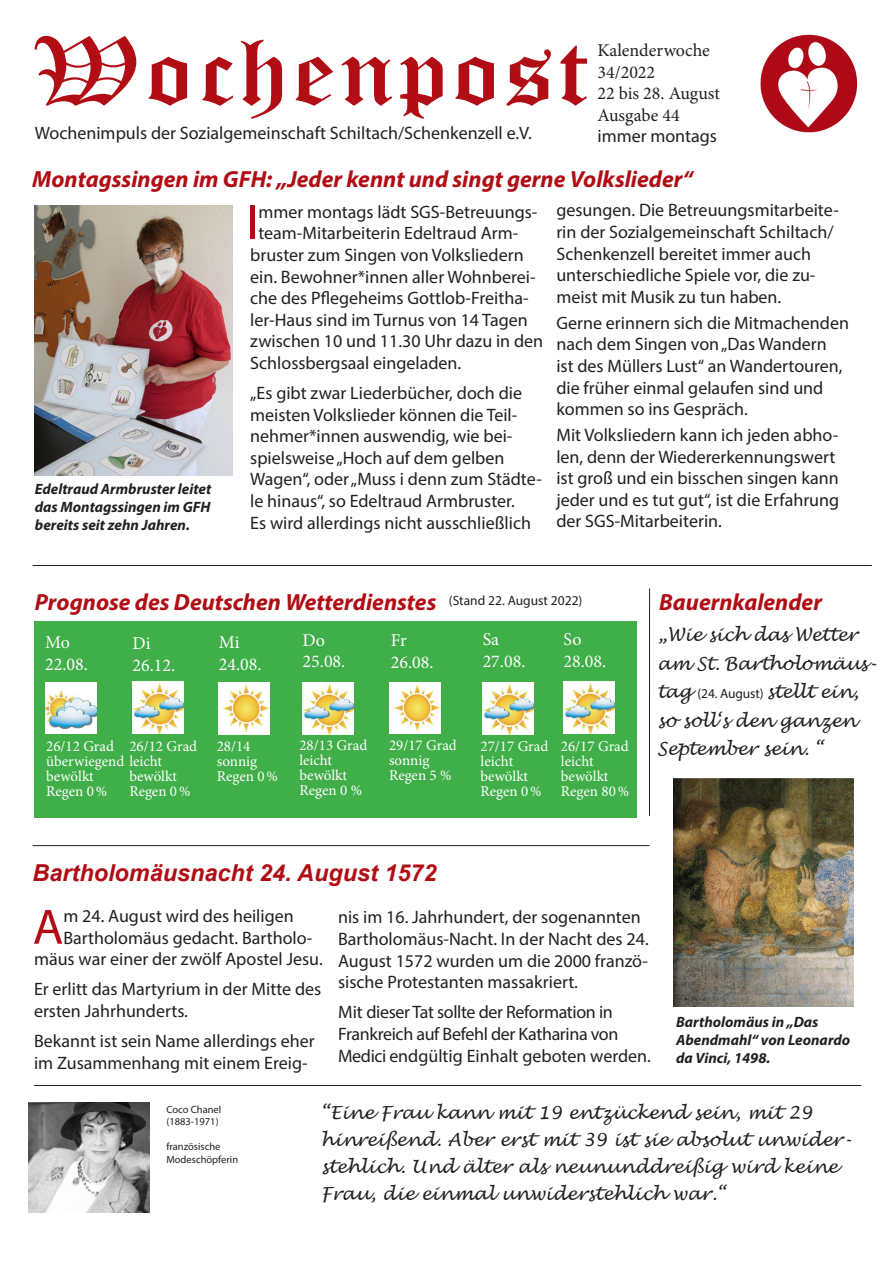
<style>
.page{position:relative;width:893px;height:1263px;background:#fff}
.page>*{position:absolute;margin:0;border:0;box-sizing:border-box;transform-origin:0 0}
.t1{font:94.5px "Old English Text";letter-spacing:.04em;color:#b00d15;scale:1.15 1}
.t2{font:50.1px "Myriad Pro";color:#b00d15}
.t3{font:italic 700 23.4px "Myriad Pro";color:#b00d15}
.t4{font:italic 700 23.4px "Arial";color:#b00d15}
.t5{font:18px/21.6px "Myriad Pro";color:#231f20}
.t6{font:italic 18px/28.5px "Lucida Handwriting";color:#231f20}
.t7{font:18px/21.6px "Myriad Pro";letter-spacing:-.02em;color:#231f20}
.t8{font:18px "Minion Pro";color:#fff}
.t9{font:18px/21.6px "Minion Pro";color:#231f20}
.t10{font:15px/15px "Minion Pro";color:#fff}
.t11{font:italic 700 15px/18px "Myriad Pro";color:#231f20;text-align:justify}
.t12{font:13.5px "Myriad Pro";color:#231f20}
.t13{font:10.5px/12.6px "Myriad Pro";color:#231f20}
.s1{font-family:"Myriad Pro";font-style:normal;font-size:13.5px}
</style>
<div class="page">
<img style="left:760px;top:34px;width:98px;height:99px">
<img style="left:28px;top:1102px;width:122px;height:111px">
<div style="left:34px;top:621px;width:602px;height:197px;background:#40ae49"></div>
<img style="left:45px;top:682px;width:51px;height:52px">
<img style="left:133px;top:682px;width:51px;height:51px">
<img style="left:219px;top:683px;width:51px;height:51px">
<img style="left:483px;top:683px;width:51px;height:51px">
<img style="left:303px;top:683px;width:51px;height:51px">
<img style="left:390px;top:682px;width:51px;height:51px">
<img style="left:564px;top:682px;width:51px;height:51px">
<hr style="left:649px;top:588px;width:1px;height:228px;background:#231f20">
<hr style="left:34px;top:1085px;width:827px;height:1px;background:#231f20">
<img style="left:35px;top:205px;width:198px;height:270px">
<hr style="left:33px;top:565px;width:839px;height:1px;background:#231f20">
<img style="left:674px;top:779px;width:179px;height:227px">
<hr style="left:33px;top:845px;width:616px;height:1px;background:#231f20">
<p class="t1" style="left:31px;top:11px;width:487px">Wochenpost</p>
<p class="t9" style="left:597px;top:39px;width:114px">Kalenderwoche</p>
<p class="t9" style="left:597px;top:61px;width:124px">34/2022<br>22 bis 28. August<br>Ausgabe 44</p>
<p class="t5" style="left:35px;top:121px;width:499px">Wochenimpuls der Sozialgemeinschaft Schiltach/Schenkenzell e.V.</p>
<p class="t5" style="left:597px;top:125px;width:121px">immer montags</p>
<p class="t3" style="left:32px;top:164px;width:662px">Montagssingen im GFH: „Jeder kennt und singt gerne Volkslieder“</p>
<p class="t11" style="left:35px;top:479px;width:178px">Edeltraud Armbruster leitet das Montagssingen im GFH bereits seit zehn Jahren.</p>
<p class="t2" style="left:246px;top:192px;width:13px">I</p>
<p class="t5" style="left:258px;top:201px;width:281px">mmer montags lädt SGS-Betreuungs-</p>
<p class="t5" style="left:258px;top:222px;width:261px">team-Mitarbeiterin Edeltraud Arm-</p>
<p class="t5" style="left:250px;top:244px;width:275px">bruster zum Singen von Volksliedern</p>
<p class="t5" style="left:250px;top:265px;width:287px">ein. Bewohner*innen aller Wohnberei-</p>
<p class="t5" style="left:250px;top:287px;width:280px">che des Pflegeheims Gottlob-Freitha-</p>
<p class="t5" style="left:250px;top:309px;width:279px">ler-Haus sind im Turnus von 14 Tagen</p>
<p class="t5" style="left:250px;top:330px;width:295px">zwischen 10 und 11.30 Uhr dazu in den</p>
<p class="t5" style="left:250px;top:352px;width:213px">Schlossbergsaal eingeladen.</p>
<p class="t5" style="left:250px;top:382px;width:293px">„Es gibt zwar Liederbücher, doch die meisten Volkslieder können die Teil&shy;nehmer*innen auswendig, wie bei&shy;spielsweise „Hoch auf dem gelben Wagen“, oder „Muss i denn zum Städte&shy;le hinaus“, so Edeltraud Armbruster.</p>
<p class="t5" style="left:250px;top:511px;width:282px">Es wird allerdings nicht ausschließlich</p>
<p class="t5" style="left:556px;top:199px;width:284px">gesungen. Die Betreuungsmitarbeite&shy;rin der Sozialgemeinschaft Schiltach/ Schenkenzell bereitet immer auch unterschiedliche Spiele vor, die zu&shy;meist mit Musik zu tun haben.</p>
<p class="t5" style="left:556px;top:312px;width:294px">Gerne erinnern sich die Mitmachenden nach dem Singen von „Das Wandern<br>ist des Müllers Lust“ an Wandertouren, die früher einmal gelaufen sind und kommen so ins Gespräch.</p>
<p class="t5" style="left:556px;top:424px;width:284px">Mit Volksliedern kann ich jeden abho&shy;len, denn der Wiedererkennungswert ist groß und ein bisschen singen kann jeder und es tut gut“, ist die Erfahrung der SGS-Mitarbeiterin.</p>
<p class="t3" style="left:35px;top:587px;width:403px">Prognose des Deutschen Wetterdienstes</p>
<p class="t3" style="left:659px;top:587px;width:164px">Bauernkalender</p>
<p class="t6" style="left:657px;top:621px;width:221px">„Wie sich das Wetter am St. Bartholomäus&shy;tag <span class="s1">(24. August)</span> stellt ein, so soll‘s den ganzen<br>September sein. “</p>
<p class="t12" style="left:449px;top:592px;width:135px">(Stand 22. August 2022)</p>
<p class="t8" style="left:483px;top:627px;width:18px">Sa</p>
<p class="t8" style="left:483px;top:649px;width:44px">27.08.</p>
<p class="t8" style="left:563px;top:627px;width:19px">So</p>
<p class="t8" style="left:563px;top:649px;width:44px">28.08.</p>
<p class="t8" style="left:303px;top:628px;width:24px">Do</p>
<p class="t8" style="left:303px;top:649px;width:44px">25.08.</p>
<p class="t8" style="left:391px;top:628px;width:17px">Fr</p>
<p class="t8" style="left:391px;top:650px;width:44px">26.08.</p>
<p class="t8" style="left:219px;top:630px;width:22px">Mi</p>
<p class="t8" style="left:219px;top:652px;width:44px">24.08.</p>
<p class="t8" style="left:45px;top:630px;width:26px">Mo</p>
<p class="t8" style="left:45px;top:652px;width:44px">22.08.</p>
<p class="t8" style="left:133px;top:631px;width:20px">Di</p>
<p class="t8" style="left:133px;top:653px;width:44px">26.12.</p>
<p class="t10" style="left:299px;top:737px;width:69px">28/13 Grad</p>
<p class="t10" style="left:299px;top:752px;width:64px">leicht bewölkt<br>Regen 0 %</p>
<p class="t10" style="left:389px;top:738px;width:69px">29/17 Grad</p>
<p class="t10" style="left:389px;top:753px;width:42px">sonnig</p>
<p class="t10" style="left:389px;top:768px;width:64px">Regen 5 %</p>
<p class="t10" style="left:46px;top:738px;width:69px">26/12 Grad</p>
<p class="t10" style="left:46px;top:753px;width:117px">überwiegend leicht bewölkt<br>Regen 0%</p>
<p class="t10" style="left:129px;top:738px;width:69px">26/12 Grad</p>
<p class="t10" style="left:129px;top:768px;width:63px">bewölkt<br>Regen 0%</p>
<p class="t10" style="left:480px;top:738px;width:69px">27/17 Grad leicht bewölkt<br>Regen 0%</p>
<p class="t10" style="left:561px;top:738px;width:69px">26/17 Grad</p>
<p class="t10" style="left:217px;top:738px;width:35px">28/14</p>
<p class="t10" style="left:217px;top:753px;width:63px">sonnig<br>Regen 0%</p>
<p class="t10" style="left:561px;top:753px;width:70px">leicht bewölkt<br>Regen 80%</p>
<p class="t4" style="left:33px;top:857px;width:405px">Bartholomäusnacht 24. August 1572</p>
<p class="t2" style="left:33px;top:896px;width:32px">A</p>
<p class="t5" style="left:63px;top:905px;width:232px">m 24. August wird des heiligen</p>
<p class="t5" style="left:338px;top:906px;width:312px">nis im 16. Jahrhundert, der sogenannten Bartholomäus-Nacht. In der Nacht des 24.<br>August 1572 wurden um die 2000 franzö&shy;sische Protestanten massakriert.</p>
<p class="t7" style="left:338px;top:1001px;width:314px">Mit dieser Tat sollte der Reformation in<br>Frankreich auf Befehl der Katharina von<br>Medici endgültig Einhalt geboten werden.</p>
<p class="t5" style="left:63px;top:926px;width:251px">Bartholomäus gedacht. Bartholo-</p>
<p class="t5" style="left:34px;top:948px;width:290px">mäus war einer der zwölf Apostel Jesu.</p>
<p class="t5" style="left:34px;top:978px;width:289px">Er erlitt das Martyrium in der Mitte des ersten Jahrhunderts.</p>
<p class="t5" style="left:34px;top:1030px;width:282px">Bekannt ist sein Name allerdings eher im Zusammenhang mit einem Ereig-</p>
<p class="t11" style="left:676px;top:1012px;width:176px;text-align:left">Bartholomäus in „Das<br>Abendmahl“ von Leonardo da Vinci, 1498.</p>
<p class="t13" style="left:166px;top:1102px;width:56px">Coco Chanel</p>
<p class="t13" style="left:166px;top:1115px;width:54px">(1883-1971)</p>
<p class="t13" style="left:166px;top:1140px;width:73px">französische<br>Modeschöpferin</p>
<p class="t6" style="left:321px;top:1099px;width:532px;line-height:27px">“Eine Frau kann mit 19 entzückend sein, mit 29 hinreißend. Aber erst mit 39 ist sie absolut unwider&shy;stehlich. Und älter als neununddreißig wird keine Frau, die einmal unwiderstehlich war.“</p>
</div>
